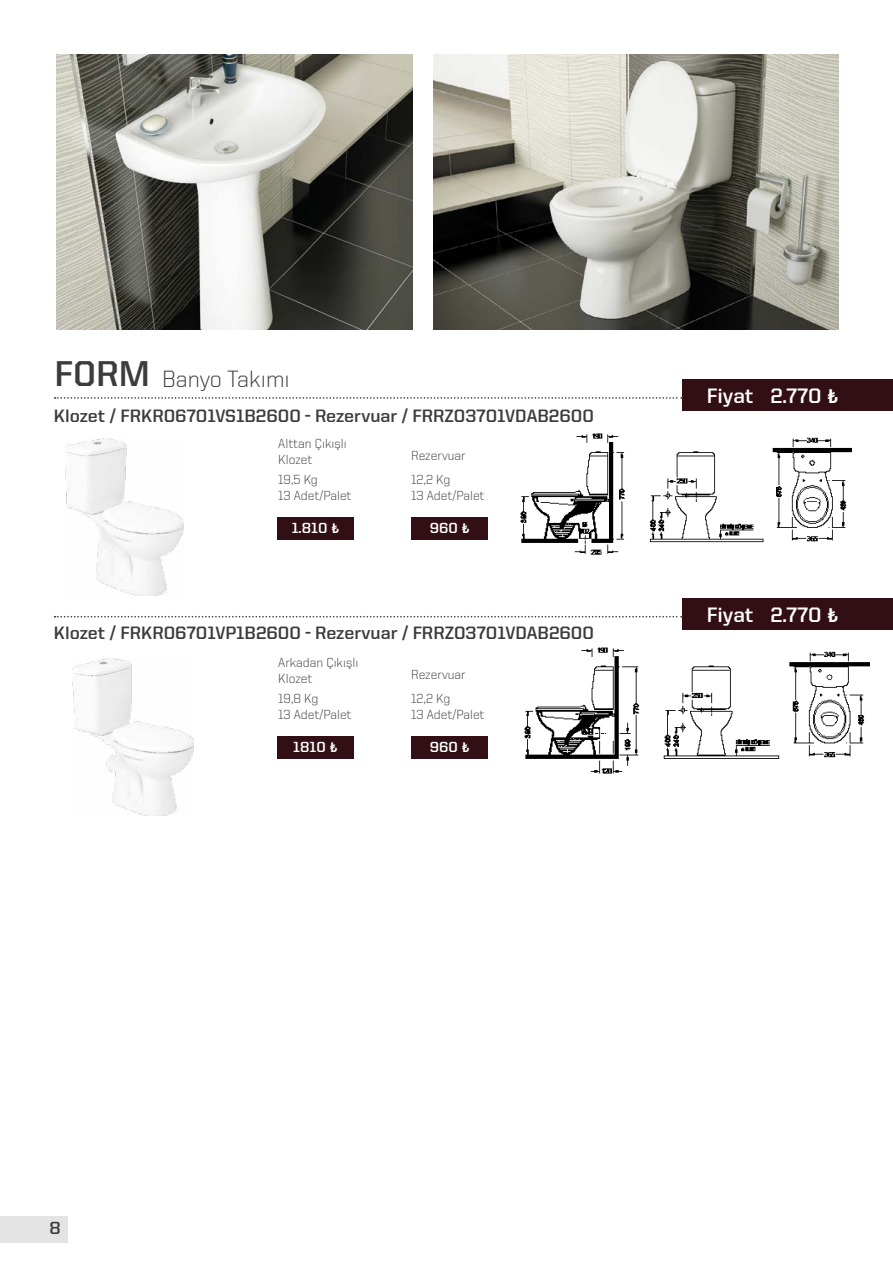
<style>
.page{position:relative;width:893px;height:1263px;background:#fff}
.page>*{position:absolute;margin:0;border:0;box-sizing:border-box;transform-origin:0 0}
.t1{font:700 36px "United Sans Reg";color:#3c3c3b}
.t2{font:300 23.7px "United Sans Reg";color:#3c3c3b}
.t3{font:700 21px "United Sans Reg";color:#fff}
.t4{font:700 18px "United Sans Reg";color:#3c3c3b}
.t5{font:700 17.7px "United Sans Reg";color:#3c3c3b}
.t6{font:700 14.7px "United Sans Reg";color:#fff}
.t7{font:300 13.2px/15.9px "United Sans Reg";color:#3c3c3b}
.s1{font-family:"Corbel"}
</style>
<div class="page">
<div style="left:683px;top:379px;width:210px;height:32px;background:#320e15"></div>
<div style="left:683px;top:598px;width:210px;height:32px;background:#320e15"></div>
<div style="left:277px;top:517px;width:76px;height:22px;background:#320e15"></div>
<div style="left:277px;top:736px;width:76px;height:22px;background:#320e15"></div>
<div style="left:411px;top:517px;width:77px;height:22px;background:#320e15"></div>
<div style="left:411px;top:736px;width:77px;height:22px;background:#320e15"></div>
<img style="left:434px;top:54px;width:404px;height:276px">
<svg style="left:55px;top:397px;width:627px;height:2px"></svg>
<svg style="left:55px;top:616px;width:627px;height:1px"></svg>
<img style="left:66px;top:439px;width:117px;height:156px">
<img style="left:520px;top:433px;width:332px;height:122px">
<img style="left:73px;top:659px;width:120px;height:156px">
<img style="left:524px;top:647px;width:345px;height:127px">
<img style="left:56px;top:55px;width:356px;height:275px">
<div style="left:0;top:1216px;width:67px;height:27px;background:#e3e3e3"></div>
<h1 class="t1" style="left:55px;top:354px;width:97px">FORM</h1>
<h2 class="t2" style="left:162px;top:367px;width:129px">Banyo Takımı</h2>
<h3 class="t4" style="left:54px;top:406px;width:542px">Klozet / FRKR06701VS1B2600 - Rezervuar / FRRZ03701VDAB2600</h3>
<p class="t7" style="left:278px;top:436px;width:70px">Alttan Çıkışlı<br>Klozet</p>
<p class="t7" style="left:278px;top:471px;width:75px">19,5 Kg<br>13 Adet/Palet</p>
<p class="t6" style="left:292px;top:520px;width:49px">1.810 <span class="s1">₺</span></p>
<p class="t7" style="left:411px;top:447px;width:56px">Rezervuar</p>
<p class="t7" style="left:411px;top:471px;width:75px">12,2 Kg<br>13 Adet/Palet</p>
<p class="t6" style="left:430px;top:520px;width:42px">960 <span class="s1">₺</span></p>
<h3 class="t4" style="left:54px;top:622px;width:542px">Klozet / FRKR06701VP1B2600 - Rezervuar / FRRZ03701VDAB2600</h3>
<p class="t7" style="left:278px;top:655px;width:82px">Arkadan Çıkışlı<br>Klozet</p>
<p class="t7" style="left:278px;top:690px;width:75px">19,8 Kg<br>13 Adet/Palet</p>
<p class="t6" style="left:293px;top:739px;width:46px">1810 <span class="s1">₺</span></p>
<p class="t7" style="left:411px;top:666px;width:56px">Rezervuar</p>
<p class="t7" style="left:411px;top:690px;width:75px">12,2 Kg<br>13 Adet/Palet</p>
<p class="t6" style="left:430px;top:739px;width:42px">960 <span class="s1">₺</span></p>
<h3 class="t3" style="left:707px;top:384px;width:49px">Fiyat</h3>
<h3 class="t3" style="left:770px;top:384px;width:70px">2.770 <span class="s1">₺</span></h3>
<h3 class="t3" style="left:707px;top:603px;width:49px">Fiyat</h3>
<h3 class="t3" style="left:770px;top:603px;width:70px">2.770 <span class="s1">₺</span></h3>
<h3 class="t5" style="left:50px;top:1218px;width:13px">8</h3>
</div>
